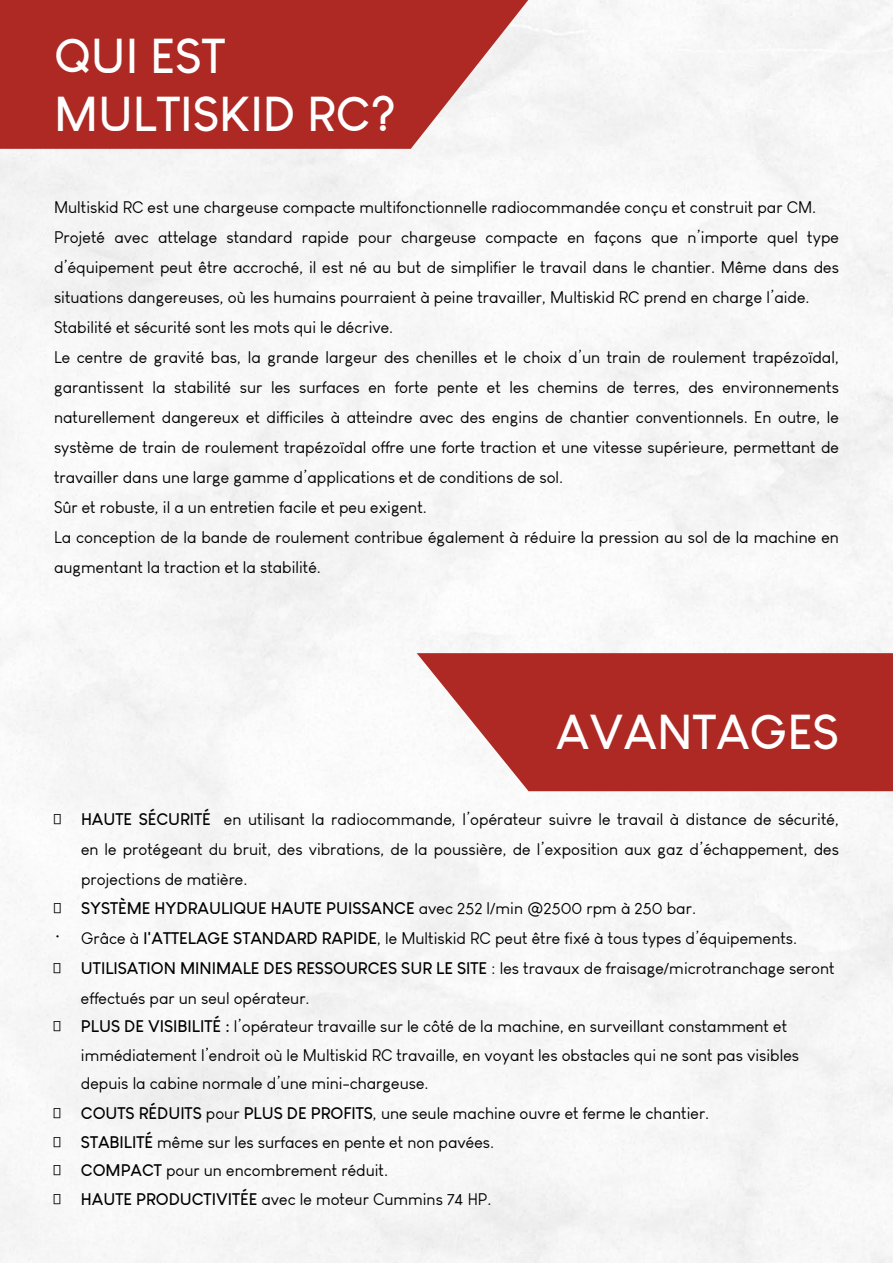
<style>
.page{position:relative;width:893px;height:1263px;background:#fff}
.page>*{position:absolute;margin:0;border:0;box-sizing:border-box;transform-origin:0 0}
.t1{font:700 48px/57.6px "Louis George Cafe";color:#fff}
.t2{font:16.5px/30px "Louis George Cafe";color:#000}
.t3{font:700 16.5px "Louis George Cafe";color:#000}
.s1{font-weight:700}
.s2{font-weight:400}
</style>
<div class="page">
<svg style="left:0;top:0;width:528px;height:149px;fill:#ae2923"></svg>
<svg style="left:417px;top:653px;width:476px;height:138px;fill:#ae2923"></svg>
<h1 class="t1" style="left:54px;top:26px;width:343px">QUI EST<br>MULTISKID RC?</h1>
<p class="t2" style="left:54px;top:192px;width:786px">Multiskid RC est une chargeuse compacte multifonctionnelle radiocommandée conçu et construit par CM.<br>Projeté avec attelage standard rapide pour chargeuse compacte en façons que n’importe quel type d’équipement peut être accroché, il est né au but de simplifier le travail dans le chantier. Même dans des situations dangereuses, où les humains pourraient à peine travailler, Multiskid RC prend en charge l’aide.<br>Stabilité et sécurité sont les mots qui le décrive.<br>Le centre de gravité bas, la grande largeur des chenilles et le choix d’un train de roulement trapézoïdal, garantissent la stabilité sur les surfaces en forte pente et les chemins de terres, des environnements naturellement dangereux et difficiles à atteindre avec des engins de chantier conventionnels. En outre, le système de train de roulement trapézoïdal offre une forte traction et une vitesse supérieure, permettant de travailler dans une large gamme d’applications et de conditions de sol.<br>Sûr et robuste, il a un entretien facile et peu exigent.<br>La conception de la bande de roulement contribue également à réduire la pression au sol de la machine en augmentant la traction et la stabilité.</p>
<h1 class="t1" style="left:556px;top:703px;width:284px">AVANTAGES</h1>
<p class="t2" style="left:81px;top:804px;width:759px;text-align:justify;text-indent:-27px"><span class="s1">• HAUTE SÉCURITÉ</span> en utilisant la radiocommande, l’opérateur suivre le travail à distance de sécurité, en le protégeant du bruit, des vibrations, de la poussière, de l’exposition aux gaz d’échappement, des projections de matière.</p>
<p class="t3" style="left:54px;top:897px;width:643px">• SYSTÈME HYDRAULIQUE HAUTE PUISSANCE <span class="s2">avec 252 l/min @2500 rpm à 250 bar.</span></p>
<p class="t2" style="left:54px;top:923px;width:745px">• Grâce à <span class="s1">l'ATTELAGE STANDARD RAPIDE</span>, le Multiskid RC peut être fixé à tous types d’équipements.</p>
<p class="t2" style="left:81px;top:953px;width:755px;text-indent:-27px"><span class="s1">• UTILISATION MINIMALE DES RESSOURCES SUR LE SITE</span> : les travaux de fraisage/microtranchage seront effectués par un seul opérateur.</p>
<p class="t2" style="left:81px;top:1012px;width:720px;line-height:28.5px;text-indent:-27px"><span class="s1">• PLUS DE VISIBILITÉ :</span> l’opérateur travaille sur le côté de la machine, en surveillant constamment et immédiatement l’endroit où le Multiskid RC travaille, en voyant les obstacles qui ne sont pas visibles depuis la cabine normale d’une mini-chargeuse.</p>
<p class="t2" style="left:54px;top:1098px;width:657px"><span class="s1">• COUTS RÉDUITS</span> pour <span class="s1">PLUS DE PROFITS</span>, une seule machine ouvre et ferme le chantier.</p>
<p class="t2" style="left:54px;top:1127px;width:442px"><span class="s1">• STABILITÉ</span> même sur les surfaces en pente et non pavées.</p>
<p class="t2" style="left:54px;top:1155px;width:336px"><span class="s1">• COMPACT</span> pour un encombrement réduit.</p>
<p class="t2" style="left:54px;top:1184px;width:439px"><span class="s1">• HAUTE PRODUCTIVITÉE</span> avec le moteur Cummins 74 HP.</p>
</div>
